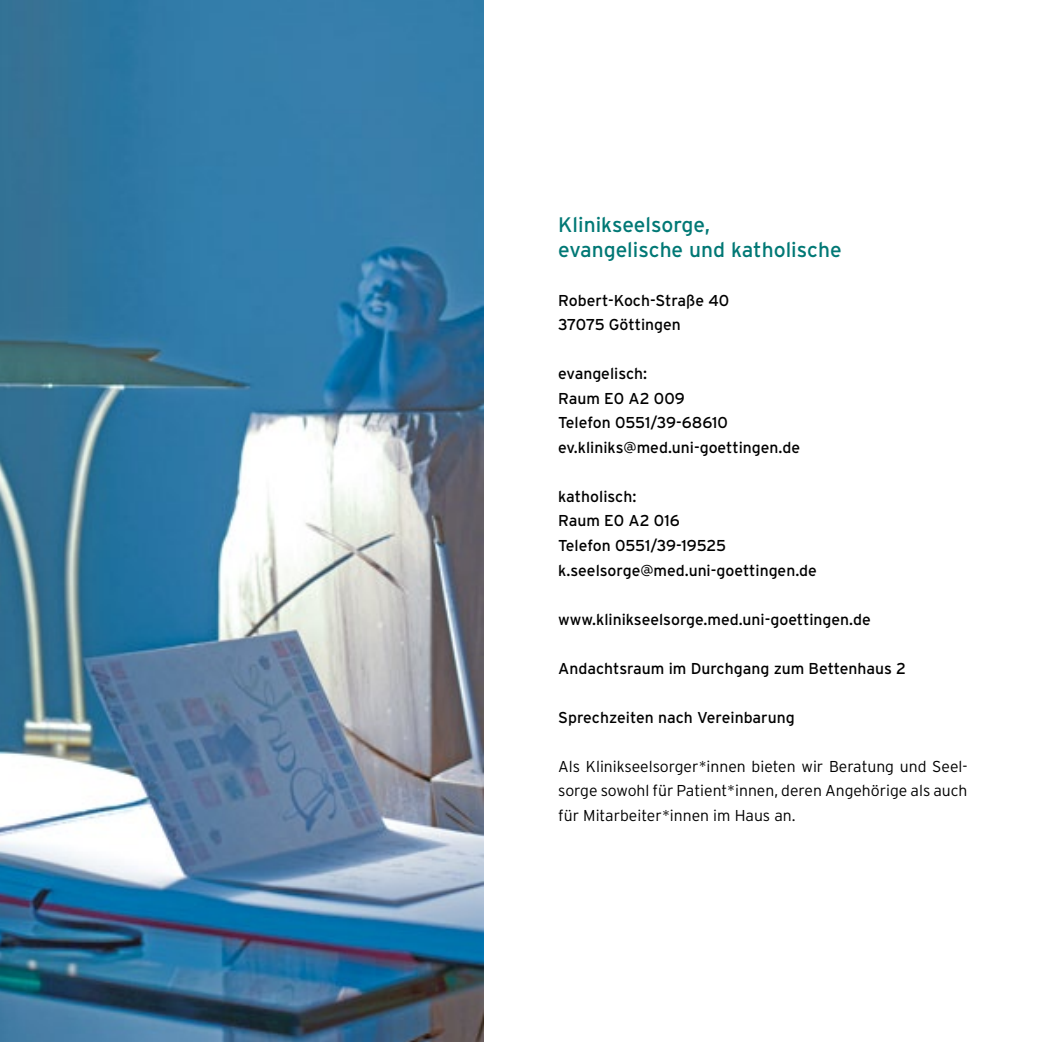
<style>
.page{position:relative;width:1042px;height:1042px;background:#fff}
.page>*{position:absolute;margin:0;border:0;box-sizing:border-box;transform-origin:0 0}
.t1{font:21px/24.5px "Interstate";color:#007875}
.t2{font:15.75px/24.5px "Interstate";color:#000}
.t3{font:300 15.75px/24.5px "Interstate";color:#000;text-align:justify}
</style>
<div class="page">
<img style="left:0;top:0;width:484px;height:1042px">
<h1 class="t1" style="left:558px;top:213px;width:285px">Klinikseelsorge,<br>evangelische und katholische</h1>
<p class="t2" style="left:558px;top:288px;width:173px">Robert-Koch-Straße 40<br>37075 Göttingen</p>
<p class="t2" style="left:558px;top:361px;width:243px">evangelisch:<br>Raum E0 A2 009<br>Telefon 0551/39-68610 ev.kliniks@med.uni-goettingen.de</p>
<p class="t2" style="left:558px;top:484px;width:260px">katholisch:<br>Raum E0 A2 016<br>Telefon 0551/39-19525 k.seelsorge@med.uni-goettingen.de</p>
<p class="t2" style="left:558px;top:606px;width:314px">www.klinikseelsorge.med.uni-goettingen.de</p>
<p class="t2" style="left:558px;top:655px;width:349px">Andachtsraum im Durchgang zum Bettenhaus 2</p>
<p class="t2" style="left:558px;top:704px;width:238px">Sprechzeiten nach Vereinbarung</p>
<p class="t3" style="left:558px;top:753px;width:411px">Als Klinikseelsorger*innen bieten wir Beratung und Seel&shy;sorge sowohl für Patient*innen, deren Angehörige als auch für Mitarbeiter*innen im Haus an.</p>
</div>
